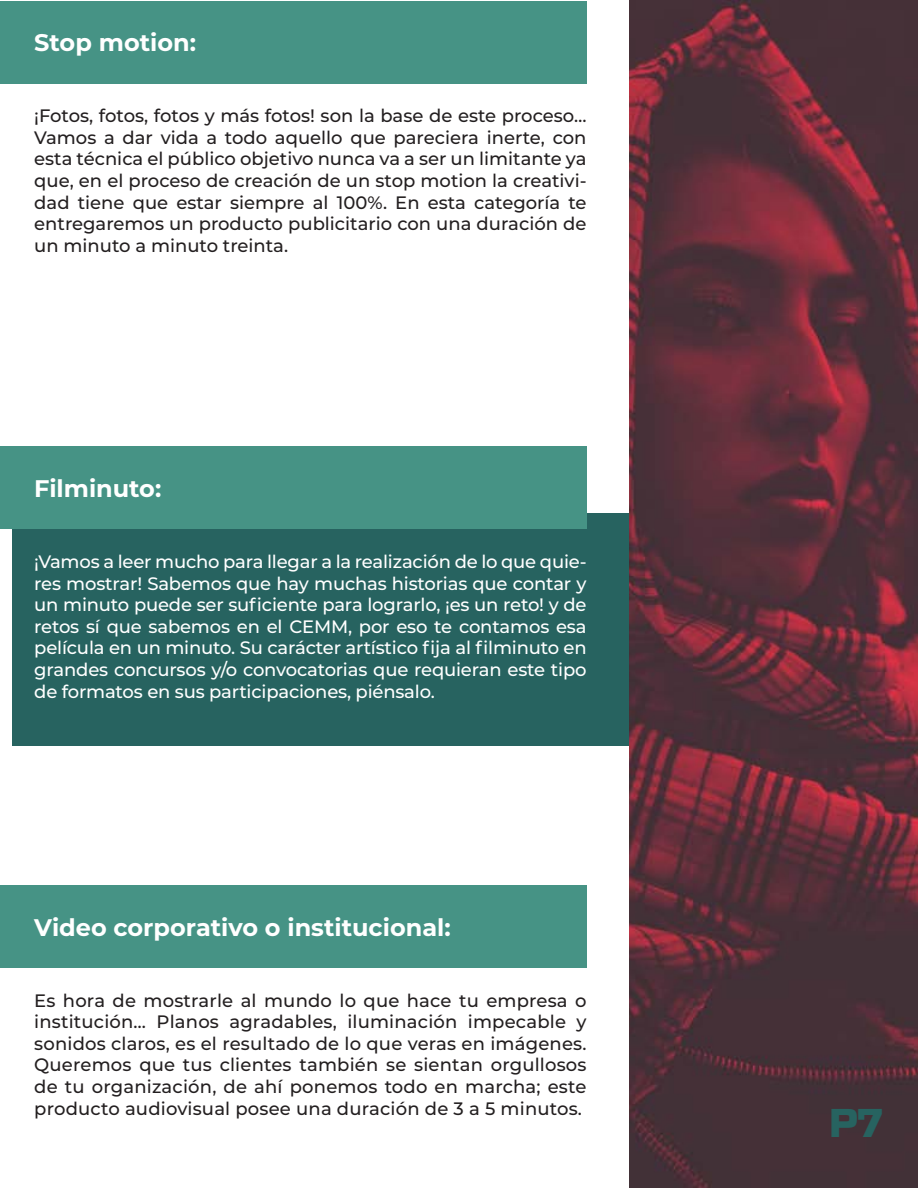
<style>
.page{position:relative;width:918px;height:1188px;background:#fff}
.page>*{position:absolute;margin:0;border:0;box-sizing:border-box;transform-origin:0 0}
.t1{font:900 36px "Basement Grotesque";color:#276360}
.t2{font:700 24px "Montserrat";color:#fff}
.t3{font:500 18px/21.6px "Montserrat";color:#231f20;text-align:justify}
.t4{font:500 18px/21.6px "Montserrat";letter-spacing:-.01em;color:#fff;text-align:justify}
</style>
<div class="page">
<div style="left:12px;top:513px;width:629px;height:233px;background:#276360"></div>
<div style="left:0;top:1px;width:587px;height:82px;background:#469385"></div>
<div style="left:0;top:447px;width:587px;height:82px;background:#469385"></div>
<div style="left:0;top:885px;width:587px;height:83px;background:#469385"></div>
<img style="left:629px;top:0;width:289px;height:1187px">
<h2 class="t2" style="left:34px;top:26px;width:163px">Stop motion:</h2>
<p class="t3" style="left:34px;top:104px;width:554px">¡Fotos, fotos, fotos y más fotos! son la base de este proceso… Vamos a dar vida a todo aquello que pareciera inerte, con esta técnica el público objetivo nunca va a ser un limitante ya que, en el proceso de creación de un stop motion la creativi&shy;dad tiene que estar siempre al 100%. En esta categoría te entregaremos un producto publicitario con una duración de un minuto a minuto treinta.</p>
<h2 class="t2" style="left:34px;top:471px;width:129px">Filminuto:</h2>
<p class="t4" style="left:34px;top:550px;width:554px">¡Vamos a leer mucho para llegar a la realización de lo que quie&shy;res mostrar! Sabemos que hay muchas historias que contar y un minuto puede ser suficiente para lograrlo, ¡es un reto! y de retos sí que sabemos en el CEMM, por eso te contamos esa película en un minuto. Su carácter artístico fija al filminuto en grandes concursos y/o convocatorias que requieran este tipo de formatos en sus participaciones, piénsalo.</p>
<h2 class="t2" style="left:34px;top:910px;width:418px">Video corporativo o institucional:</h2>
<p class="t3" style="left:34px;top:989px;width:554px">Es hora de mostrarle al mundo lo que hace tu empresa o institución… Planos agradables, iluminación impecable y sonidos claros, es el resultado de lo que veras en imágenes.<br>Queremos que tus clientes también se sientan orgullosos de tu organización, de ahí ponemos todo en marcha; este producto audiovisual posee una duración de 3 a 5 minutos.</p>
<h1 class="t1" style="left:830px;top:1101px;width:54px">P7</h1>
</div>
